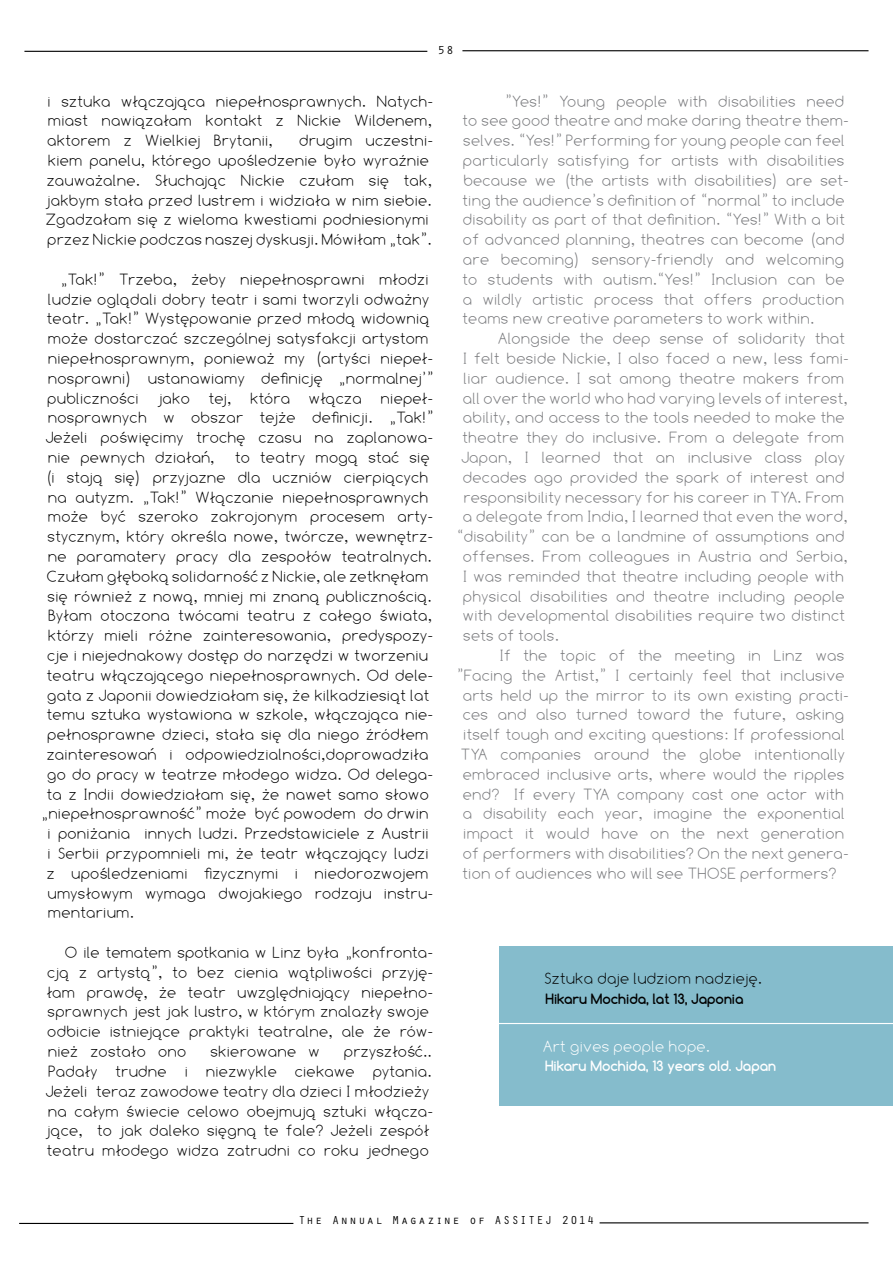
<style>
.page{position:relative;width:893px;height:1263px;background:#fff}
.page>*{position:absolute;margin:0;border:0;box-sizing:border-box;transform-origin:0 0}
.t1{font:300 16.5px/19.8px "Comfortaa";color:#000}
.t2{font:300 16.5px/19.8px "Comfortaa";color:#77787b}
.t3{font:300 16.5px "Comfortaa";color:#fff}
.t4{font:700 13.5px "Comfortaa";color:#fff}
.t5{font:700 13.5px "Comfortaa";color:#000}
.t6{font:12px "Orator Std";letter-spacing:.11em;color:#000}
</style>
<div class="page">
<hr style="left:19px;top:1223px;width:274px;height:1px;background:#000">
<hr style="left:600px;top:1222px;width:268px;height:1px;background:#000">
<hr style="left:24px;top:51px;width:403px;height:1px;background:#000">
<hr style="left:462px;top:50px;width:406px;height:1px;background:#000">
<div style="left:499px;top:946px;width:394px;height:160px;background:#85bccc"></div>
<hr style="left:495px;top:1023px;width:398px;height:1px;background:#fff">
<p class="t6" style="left:438px;top:41px;width:17px">58</p>
<p class="t1" style="left:48px;top:91px;width:387px;text-align:justify">i sztuka włączająca niepełnosprawnych. Natych&shy;miast nawiązałam kontakt z Nickie Wildenem, aktorem z Wielkiej Brytanii,</p>
<p class="t1" style="left:46px;top:131px;width:389px;text-indent:254px">drugim uczestni&shy;kiem panelu, którego upośledzenie było wyraźnie zauważalne. Słuchając Nickie czułam się tak, jakbym stała przed lustrem i widziała w nim siebie.<br>Zgadzałam się z wieloma kwestiami podniesionymi przez Nickie podczas naszej dyskusji. Mówiłam „tak”.</p>
<p class="t1" style="left:61px;top:269px;width:370px">„Tak!” Trzeba, żeby niepełnosprawni młodzi</p>
<p class="t1" style="left:48px;top:289px;width:383px">ludzie oglądali dobry teatr i sami tworzyli odważny</p>
<p class="t1" style="left:47px;top:309px;width:384px">teatr. „Tak!” Występowanie przed młodą widownią</p>
<p class="t1" style="left:48px;top:329px;width:382px">może dostarczać szczególnej satysfakcji artystom</p>
<p class="t1" style="left:48px;top:348px;width:387px">niepełnosprawnym, ponieważ my (artyści niepeł-</p>
<p class="t1" style="left:48px;top:368px;width:387px">nosprawni) ustanawiamy definicję „normalnej’”</p>
<p class="t1" style="left:48px;top:388px;width:387px">publiczności jako tej, która włącza niepeł-</p>
<p class="t1" style="left:48px;top:408px;width:387px">nosprawnych w obszar tejże definicji. „Tak!”</p>
<p class="t1" style="left:46px;top:428px;width:389px">Jeżeli poświęcimy trochę czasu na zaplanowa-</p>
<p class="t1" style="left:48px;top:447px;width:383px">nie pewnych działań, to teatry mogą stać się</p>
<p class="t1" style="left:46px;top:467px;width:385px">(i stają się) przyjazne dla uczniów cierpiących</p>
<p class="t1" style="left:48px;top:487px;width:382px">na autyzm. „Tak!” Włączanie niepełnosprawnych</p>
<p class="t1" style="left:48px;top:507px;width:386px">może być szeroko zakrojonym procesem arty-</p>
<p class="t1" style="left:48px;top:527px;width:387px">stycznym, który określa nowe, twórcze, wewnętrz-</p>
<p class="t1" style="left:48px;top:546px;width:386px">ne paramatery pracy dla zespołów teatralnych.</p>
<p class="t1" style="left:47px;top:566px;width:384px">Czułam głęboką solidarność z Nickie, ale zetknęłam</p>
<p class="t1" style="left:48px;top:586px;width:386px">się również z nową, mniej mi znaną publicznością.</p>
<p class="t1" style="left:48px;top:606px;width:386px">Byłam otoczona twócami teatru z całego świata,</p>
<p class="t1" style="left:48px;top:626px;width:387px">którzy mieli różne zainteresowania, predyspozy-</p>
<p class="t1" style="left:48px;top:645px;width:383px">cje i niejednakowy dostęp do narzędzi w tworzeniu</p>
<p class="t1" style="left:47px;top:665px;width:387px">teatru włączającego niepełnosprawnych. Od dele-</p>
<p class="t1" style="left:48px;top:685px;width:384px">gata z Japonii dowiedziałam się, że kilkadziesiąt lat</p>
<p class="t1" style="left:47px;top:705px;width:387px">temu sztuka wystawiona w szkole, włączająca nie-</p>
<p class="t1" style="left:48px;top:725px;width:383px">pełnosprawne dzieci, stała się dla niego źródłem</p>
<p class="t1" style="left:47px;top:744px;width:383px">zainteresowań i odpowiedzialności,doprowadziła</p>
<p class="t1" style="left:48px;top:764px;width:387px">go do pracy w teatrze młodego widza. Od delega-</p>
<p class="t1" style="left:47px;top:784px;width:384px">ta z Indii dowiedziałam się, że nawet samo słowo</p>
<p class="t1" style="left:41px;top:804px;width:389px">„niepełnosprawność” może być powodem do drwin</p>
<p class="t1" style="left:48px;top:824px;width:383px">i poniżania innych ludzi. Przedstawiciele z Austrii</p>
<p class="t1" style="left:48px;top:843px;width:383px">i Serbii przypomnieli mi, że teatr włączający ludzi</p>
<p class="t1" style="left:47px;top:863px;width:383px">z upośledzeniami fizycznymi i niedorozwojem</p>
<p class="t1" style="left:48px;top:883px;width:387px">umysłowym wymaga dwojakiego rodzaju instru-</p>
<p class="t1" style="left:48px;top:903px;width:88px">mentarium.</p>
<p class="t1" style="left:47px;top:942px;width:388px;text-indent:18px">O ile tematem spotkania w Linz była „konfronta&shy;cją z artystą”, to bez cienia wątpliwości przyję&shy;łam prawdę, że teatr uwzględniający niepełno&shy;sprawnych jest jak lustro, w którym znalazły swoje odbicie istniejące praktyki teatralne, ale że rów&shy;nież zostało ono</p>
<p class="t1" style="left:46px;top:1041px;width:389px;text-indent:298px">przyszłość..<br>Padały trudne i niezwykle ciekawe pytania.<br>Jeżeli teraz zawodowe teatry dla dzieci I młodzieży na całym świecie celowo obejmują sztuki włącza&shy;jące, to jak daleko sięgną te fale? Jeżeli zespół teatru młodego widza zatrudni co roku jednego</p>
<p class="t1" style="left:211px;top:1041px;width:111px">skierowane w</p>
<p class="t2" style="left:463px;top:91px;width:388px;text-indent:42px">”Yes!” Young people with disabilities need to see good theatre and make daring theatre them&shy;selves. “Yes!” Performing for young people can feel particularly satisfying for artists with disabilities because we (the artists with disabilities) are set&shy;ting the audience’s definition of “normal” to include disability as part of that definition. “Yes!” With a bit of advanced planning, theatres can become (and are becoming) sensory-friendly and welcoming to students with autism.“Yes!” Inclusion can be a wildly artistic process that offers production teams new creative parameters to work within.</p>
<p class="t2" style="left:498px;top:329px;width:348px">Alongside the deep sense of solidarity that</p>
<p class="t2" style="left:463px;top:348px;width:387px">I felt beside Nickie, I also faced a new, less fami-</p>
<p class="t2" style="left:464px;top:368px;width:382px">liar audience. I sat among theatre makers from</p>
<p class="t2" style="left:463px;top:388px;width:386px">all over the world who had varying levels of interest,</p>
<p class="t2" style="left:463px;top:408px;width:384px">ability, and access to the tools needed to make the</p>
<p class="t2" style="left:463px;top:428px;width:383px">theatre they do inclusive. From a delegate from</p>
<p class="t2" style="left:461px;top:447px;width:386px">Japan, I learned that an inclusive class play</p>
<p class="t2" style="left:463px;top:467px;width:383px">decades ago provided the spark of interest and</p>
<p class="t2" style="left:464px;top:487px;width:382px">responsibility necessary for his career in TYA. From</p>
<p class="t2" style="left:463px;top:507px;width:387px">a delegate from India, I learned that even the word,</p>
<p class="t2" style="left:457px;top:527px;width:390px">“disability” can be a landmine of assumptions and</p>
<p class="t2" style="left:463px;top:546px;width:386px">offenses. From colleagues in Austria and Serbia,</p>
<p class="t2" style="left:463px;top:566px;width:383px">I was reminded that theatre including people with</p>
<p class="t2" style="left:463px;top:586px;width:383px">physical disabilities and theatre including people</p>
<p class="t2" style="left:463px;top:606px;width:384px">with developmental disabilities require two distinct</p>
<p class="t2" style="left:464px;top:626px;width:97px">sets of tools.</p>
<p class="t2" style="left:500px;top:645px;width:346px">If the topic of the meeting in Linz was</p>
<p class="t2" style="left:457px;top:665px;width:390px">”Facing the Artist,” I certainly feel that inclusive</p>
<p class="t2" style="left:463px;top:685px;width:387px">arts held up the mirror to its own existing practi-</p>
<p class="t2" style="left:463px;top:705px;width:383px">ces and also turned toward the future, asking</p>
<p class="t2" style="left:464px;top:725px;width:383px">itself tough and exciting questions: If professional</p>
<p class="t2" style="left:461px;top:744px;width:386px">TYA companies around the globe intentionally</p>
<p class="t2" style="left:463px;top:764px;width:383px">embraced inclusive arts, where would the ripples</p>
<p class="t2" style="left:463px;top:784px;width:383px">end? If every TYA company cast one actor with</p>
<p class="t2" style="left:463px;top:804px;width:384px">a disability each year, imagine the exponential</p>
<p class="t2" style="left:464px;top:824px;width:383px">impact it would have on the next generation</p>
<p class="t2" style="left:463px;top:843px;width:387px">of performers with disabilities? On the next genera-</p>
<p class="t2" style="left:463px;top:863px;width:375px">tion of audiences who will see THOSE performers?</p>
<p class="t1" style="left:545px;top:968px;width:219px">Sztuka daje ludziom nadzieję.</p>
<p class="t5" style="left:546px;top:990px;width:199px">Hikaru Mochida, lat 13, Japonia</p>
<p class="t3" style="left:543px;top:1037px;width:169px">Art gives people hope.</p>
<p class="t4" style="left:545px;top:1057px;width:232px">Hikaru Mochida, 13 years old. Japan</p>
<p class="t6" style="left:299px;top:1211px;width:297px">The Annual Magazine of ASSITEJ 2014</p>
</div>
